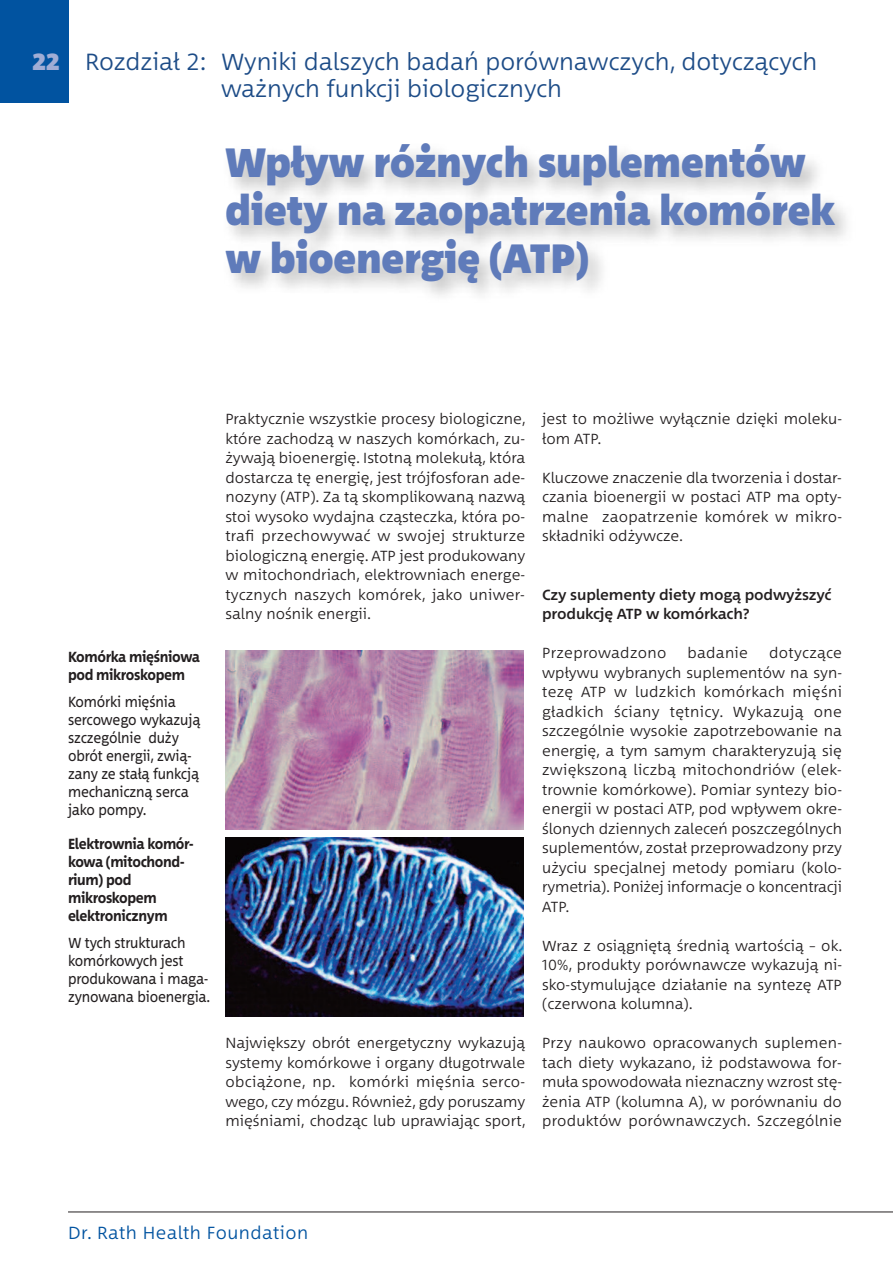
<style>
.page{position:relative;width:893px;height:1263px;background:#fff}
.page>*{position:absolute;margin:0;border:0;box-sizing:border-box;transform-origin:0 0}
.t1{font:900 42px/48px "Between 2";letter-spacing:-.005em;color:#5f7bba;scale:.92 1}
.t2{font:300 24px/27px "Between 2";color:#1d4c87}
.t3{font:300 18px "Between 2";letter-spacing:.025em;color:#0153a0}
.t4{font:300 15px/19.5px "Between 2";letter-spacing:.005em;color:#231f20;text-align:justify}
.t5{font:15px/18px "Between 2";letter-spacing:-.01em;color:#231f20;scale:.9 1}
.t6{font:700 15px/18px "Between 2";letter-spacing:-.025em;color:#231f20;scale:.9 1}
.t7{font:500 15px/19.5px "Between 2";letter-spacing:-.01em;color:#231f20}
.t8{font:300 15px "Between 2";letter-spacing:.025em;color:#231f20}
.s1{font-weight:900;color:#a0add5}
</style>
<div class="page">
<div style="left:0;top:0;width:68px;height:102px;background:#0153a0"></div>
<hr style="left:68px;top:1211px;width:825px;height:1px;background:#231f20">
<img style="left:225px;top:651px;width:298px;height:178px">
<img style="left:225px;top:838px;width:298px;height:178px">
<h2 class="t2" style="left:221px;top:47px;width:598px;text-indent:-189px"><span class="s1">22</span> Rozdział 2: Wyniki dalszych badań porównawczych, dotyczących ważnych funkcji biologicznych</h2>
<h1 class="t1" style="left:225px;top:138px;width:665px">Wpływ różnych suplementów diety na zaopatrzenia komórek w bioenergię (ATP)</h1>
<p class="t6" style="left:68px;top:648px;width:148px">komórka mięśniowa pod mikroskopem</p>
<p class="t5" style="left:68px;top:693px;width:149px">Komórki mięśnia sercowego wykazują szczególnie duży obrót energii, zwią&shy;zany ze stałą funkcją mechaniczną serca jako pompy.</p>
<p class="t6" style="left:68px;top:835px;width:141px">Elektrownia komór&shy;kowa (mitochond&shy;rium) pod mikroskopem elektronicznym</p>
<p class="t5" style="left:68px;top:934px;width:160px">W tych strukturach komórkowych jest produkowana i maga&shy;zynowana bioenergia.</p>
<p class="t4" style="left:225px;top:409px;width:302px">Praktycznie wszystkie procesy biologiczne, które zachodzą w naszych komórkach, zu&shy;żywają bioenergię. Istotną molekułą, która dostarcza tę energię, jest trójfosforan ade&shy;nozyny (ATP). Za tą skomplikowaną nazwą stoi wysoko wydajna cząsteczka, która po&shy;trafi przechowywać w swojej strukturze biologiczną energię. ATP jest produkowany w mitochondriach, elektrowniach energe&shy;tycznych naszych komórek, jako uniwer&shy;salny nośnik energii.</p>
<p class="t4" style="left:225px;top:1033px;width:302px">Największy obrót energetyczny wykazują systemy komórkowe i organy długotrwale obciążone, np. komórki mięśnia serco&shy;wego, czy mózgu. Również, gdy poruszamy mięśniami, chodząc lub uprawiając sport,</p>
<p class="t4" style="left:542px;top:409px;width:301px">jest to możliwe wyłącznie dzięki moleku&shy;łom ATP.</p>
<p class="t4" style="left:542px;top:468px;width:301px">Kluczowe znaczenie dla tworzenia i dostar&shy;czania bioenergii w postaci ATP ma opty&shy;malne zaopatrzenie komórek w mikro&shy;składniki odżywcze.</p>
<p class="t7" style="left:542px;top:585px;width:291px">Czy suplementy diety mogą podwyższyć produkcję ATP w komórkach?</p>
<p class="t4" style="left:542px;top:643px;width:126px">Przeprowadzono</p>
<p class="t8" style="left:687px;top:644px;width:62px">badanie</p>
<p class="t4" style="left:542px;top:643px;width:301px;text-indent:227px">dotyczące wpływu wybranych suplementów na syn&shy;tezę ATP w ludzkich komórkach mięśni gładkich ściany tętnicy. Wykazują one szczególnie wysokie zapotrzebowanie na energię, a tym samym charakteryzują się zwiększoną liczbą mitochondriów (elek&shy;trownie komórkowe). Pomiar syntezy bio&shy;energii w postaci ATP, pod wpływem okre&shy;ślonych dziennych zaleceń poszczególnych suplementów, został przeprowadzony przy użyciu specjalnej metody pomiaru (kolo&shy;rymetria). Poniżej informacje o koncentracji ATP.</p>
<p class="t4" style="left:542px;top:936px;width:302px">Wraz z osiągniętą średnią wartością – ok.<br>10%, produkty porównawcze wykazują ni&shy;sko-stymulujące działanie na syntezę ATP (czerwona kolumna).</p>
<p class="t4" style="left:542px;top:1033px;width:301px">Przy naukowo opracowanych suplemen&shy;tach diety wykazano, iż podstawowa for&shy;muła spowodowała nieznaczny wzrost stę&shy;żenia ATP (kolumna A), w porównaniu do produktów porównawczych. Szczególnie</p>
<p class="t3" style="left:68px;top:1221px;width:242px">Dr. Rath Health Foundation</p>
</div>
